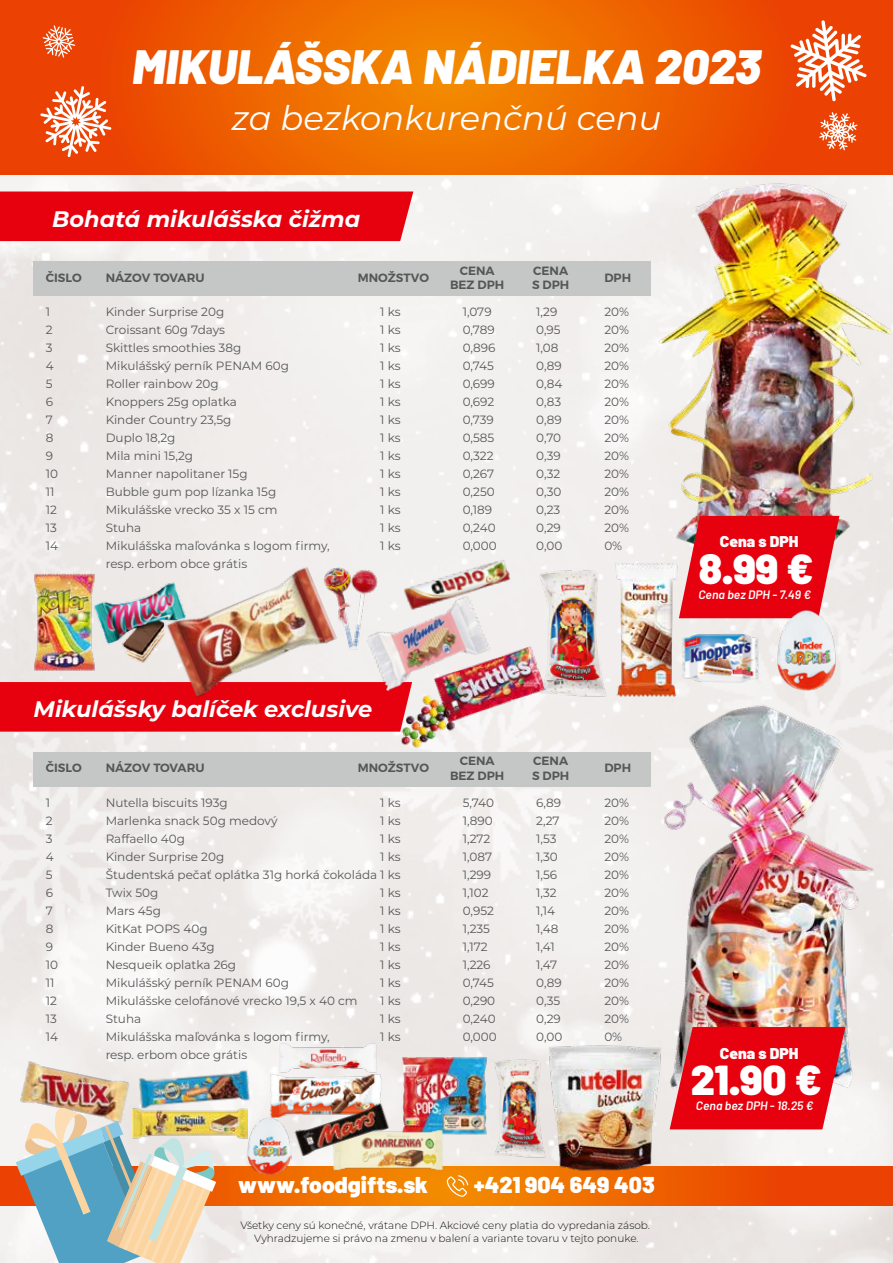
<style>
.page{position:relative;width:893px;height:1263px;background:#fff}
.page>*{position:absolute;margin:0;border:0;box-sizing:border-box;transform-origin:0 0}
.t1{font:italic 900 48.3px "Barlow";color:#fff}
.t2{font:900 42px "Barlow";color:#fff}
.t3{font:italic 33.75px "Montserrat";color:#fff}
.t4{font:900 22.95px "Barlow";color:#fff}
.t5{font:italic 700 22.5px "Montserrat";color:#fff}
.t6{font:900 15.75px "Barlow";color:#fff}
.t7{font:italic 600 12.3px "Barlow";color:#fff}
.t8{font:12px/18px "Montserrat";color:#555756}
.t9{font:600 12px/14.4px "Montserrat";color:#555756;text-align:center}
.t10{font:300 10.5px/12.6px "Montserrat";color:#12120d;text-align:center}
</style>
<div class="page">
<img style="left:0;top:174px;width:893px;height:1089px">
<svg style="left:0;top:1166px;width:893px;height:40px;background:#ee6300"></svg>
<div style="left:0;top:191px;width:413px;height:50px;background:#e7000e"></div>
<div style="left:34px;top:261px;width:617px;height:35px;background:#c5c7c7"></div>
<div style="left:0;top:682px;width:392px;height:50px;background:#e7000e"></div>
<div style="left:34px;top:752px;width:617px;height:34px;background:#c5c7c7"></div>
<svg style="left:0;top:0;width:893px;height:174px;background:#ed5f00"></svg>
<svg style="left:447px;top:1175px;width:21px;height:22px"></svg>
<svg style="left:790px;top:20px;width:77px;height:81px"></svg>
<svg style="left:819px;top:112px;width:38px;height:38px"></svg>
<svg style="left:40px;top:86px;width:71px;height:71px"></svg>
<svg style="left:43px;top:25px;width:32px;height:33px"></svg>
<img style="left:536px;top:562px;width:74px;height:141px">
<img style="left:491px;top:1054px;width:55px;height:108px">
<img style="left:620px;top:174px;width:273px;height:394px">
<svg style="left:679px;top:516px;width:160px;height:102px;background:#e51825"></svg>
<img style="left:165px;top:565px;width:174px;height:136px">
<img style="left:321px;top:566px;width:30px;height:84px">
<img style="left:400px;top:556px;width:115px;height:57px">
<img style="left:776px;top:609px;width:61px;height:82px">
<img style="left:577px;top:560px;width:139px;height:139px">
<img style="left:680px;top:632px;width:80px;height:52px">
<img style="left:351px;top:566px;width:155px;height:155px">
<img style="left:91px;top:566px;width:98px;height:113px">
<img style="left:32px;top:571px;width:65px;height:101px">
<img style="left:392px;top:643px;width:164px;height:109px">
<img style="left:655px;top:695px;width:224px;height:406px">
<svg style="left:670px;top:1027px;width:175px;height:102px;background:#e31926"></svg>
<img style="left:268px;top:1072px;width:116px;height:46px">
<img style="left:400px;top:1051px;width:89px;height:89px">
<img style="left:330px;top:1127px;width:115px;height:46px">
<img style="left:293px;top:1102px;width:100px;height:57px">
<img style="left:133px;top:1105px;width:115px;height:36px">
<img style="left:546px;top:1043px;width:119px;height:130px">
<img style="left:278px;top:1043px;width:100px;height:32px">
<img style="left:136px;top:1067px;width:117px;height:44px">
<img style="left:17px;top:1058px;width:116px;height:48px">
<svg style="left:16px;top:1106px;width:201px;height:157px;background:#bbc6bb"></svg>
<img style="left:247px;top:1116px;width:44px;height:60px">
<h1 class="t1" style="left:132px;top:37px;width:630px">MIKULÁŠSKA NÁDIELKA 2023</h1>
<h3 class="t3" style="left:232px;top:95px;width:431px">za bezkonkurenčnú cenu</h3>
<h3 class="t5" style="left:52px;top:203px;width:310px">Bohatá mikulášska čižma</h3>
<p class="t9" style="left:450px;top:263px;width:56px">CENA<br>BEZ DPH</p>
<p class="t9" style="left:532px;top:263px;width:39px;text-align:left">CENA<br>S DPH</p>
<p class="t9" style="left:106px;top:270px;width:100px">NÁZOV TOVARU</p>
<p class="t9" style="left:358px;top:270px;width:73px">MNOŽSTVO</p>
<p class="t9" style="left:604px;top:270px;width:28px">DPH</p>
<p class="t9" style="left:46px;top:270px;width:38px">ČISLO</p>
<p class="t8" style="left:46px;top:303px;width:14px">1<br>2<br>3<br>4<br>5<br>6<br>7<br>8<br>9<br>10<br>11<br>12<br>13<br>14</p>
<p class="t8" style="left:106px;top:303px;width:226px">Kinder Surprise 20g<br>Croissant 60g 7days<br>Skittles smoothies 38g<br>Mikulášský perník PENAM 60g<br>Roller rainbow 20g<br>Knoppers 25g oplatka<br>Kinder Country 23,5g<br>Duplo 18,2g<br>Mila mini 15,2g<br>Manner napolitaner 15g<br>Bubble gum pop lízanka 15g<br>Mikulášske vrecko 35 x 15 cm<br>Stuha<br>Mikulášska maľovánka s logom firmy, resp. erbom obce grátis</p>
<p class="t8" style="left:380px;top:303px;width:22px;text-align:justify">1 ks 1 ks 1 ks 1 ks 1 ks 1 ks 1 ks 1 ks 1 ks 1 ks 1 ks 1 ks 1 ks 1 ks</p>
<p class="t8" style="left:463px;top:303px;width:36px">1,079<br>0,789<br>0,896<br>0,745<br>0,699<br>0,692<br>0,739<br>0,585<br>0,322<br>0,267<br>0,250<br>0,189<br>0,240<br>0,000</p>
<p class="t8" style="left:536px;top:303px;width:28px">1,29<br>0,95<br>1,08<br>0,89<br>0,84<br>0,83<br>0,89<br>0,70<br>0,39<br>0,32<br>0,30<br>0,23<br>0,29<br>0,00</p>
<p class="t8" style="left:604px;top:303px;width:26px;text-align:justify">20% 20% 20% 20% 20% 20% 20% 20% 20% 20% 20% 20% 20% 0%</p>
<h3 class="t6" style="left:720px;top:532px;width:80px">Cena s DPH</h3>
<h2 class="t2" style="left:699px;top:542px;width:116px">8.99 €</h2>
<p class="t7" style="left:698px;top:587px;width:114px">Cena bez DPH - 7.49 €</p>
<h3 class="t5" style="left:34px;top:693px;width:340px">Mikulášsky balíček exclusive</h3>
<p class="t9" style="left:46px;top:761px;width:38px">ČISLO</p>
<p class="t8" style="left:46px;top:793px;width:14px">1<br>2<br>3<br>4<br>5<br>6<br>7<br>8<br>9<br>10<br>11<br>12<br>13<br>14</p>
<p class="t8" style="left:106px;top:793px;width:296px;text-align:right">1 ks<br>1 ks<br>1 ks<br>1 ks<br>Študentská pečať oplátka 31g horká čokoláda 1 ks<br>1 ks<br>1 ks<br>1 ks<br>1 ks<br>1 ks<br>1 ks<br>1 ks<br>1 ks<br>1 ks</p>
<p class="t8" style="left:463px;top:793px;width:36px">5,740<br>1,890<br>1,272<br>1,087<br>1,299<br>1,102<br>0,952<br>1,235<br>1,172<br>1,226<br>0,745<br>0,290<br>0,240<br>0,000</p>
<p class="t8" style="left:536px;top:793px;width:28px">6,89<br>2,27<br>1,53<br>1,30<br>1,56<br>1,32<br>1,14<br>1,48<br>1,41<br>1,47<br>0,89<br>0,35<br>0,29<br>0,00</p>
<p class="t8" style="left:604px;top:793px;width:26px;text-align:justify">20% 20% 20% 20% 20% 20% 20% 20% 20% 20% 20% 20% 20% 0%</p>
<p class="t9" style="left:450px;top:754px;width:56px">CENA<br>BEZ DPH</p>
<p class="t9" style="left:532px;top:754px;width:39px;text-align:left">CENA<br>S DPH</p>
<p class="t9" style="left:106px;top:761px;width:100px">NÁZOV TOVARU</p>
<p class="t9" style="left:358px;top:761px;width:73px">MNOŽSTVO</p>
<p class="t9" style="left:604px;top:761px;width:28px">DPH</p>
<p class="t8" style="left:106px;top:793px;width:173px">Nutella biscuits 193g<br>Marlenka snack 50g medový<br>Raffaello 40g<br>Kinder Surprise 20g</p>
<p class="t8" style="left:106px;top:883px;width:253px">Twix 50g<br>Mars 45g<br>KitKat POPS 40g<br>Kinder Bueno 43g<br>Nesqueik oplatka 26g<br>Mikulášský perník PENAM 60g<br>Mikulášske celofánové vrecko 19,5 x 40 cm<br>Stuha<br>Mikulášska maľovánka s logom firmy, resp. erbom obce grátis</p>
<h3 class="t4" style="left:238px;top:1171px;width:191px">www.foodgifts.sk</h3>
<h3 class="t4" style="left:474px;top:1171px;width:182px">+421 904 649 403</h3>
<p class="t10" style="left:240px;top:1219px;width:411px">Všetky ceny sú konečné, vrátane DPH. Akciové ceny platia do vypredania zásob.<br>Vyhradzujeme si právo na zmenu v balení a variante tovaru v tejto ponuke.</p>
<h3 class="t6" style="left:720px;top:1043px;width:80px">Cena s DPH</h3>
<h2 class="t2" style="left:691px;top:1054px;width:132px">21.90 €</h2>
<p class="t7" style="left:696px;top:1098px;width:119px">Cena bez DPH - 18.25 €</p>
</div>
